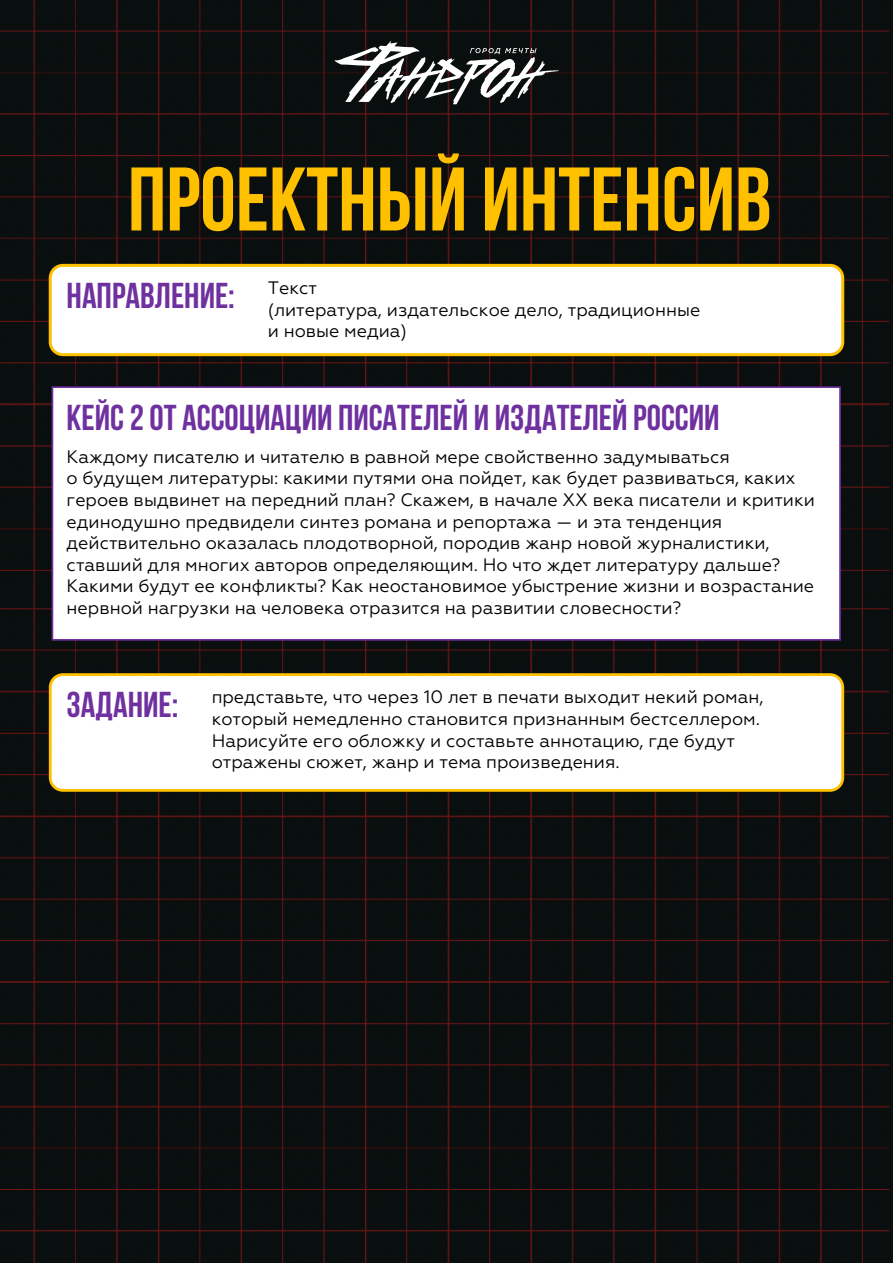
<style>
.page{position:relative;width:893px;height:1263px;background:#fff}
.page>*{position:absolute;margin:0;border:0;box-sizing:border-box;transform-origin:0 0}
.t1{font:700 90px "Bebas Neue";color:#ffc000}
.t2{font:700 36px "Bebas Neue";color:#6f30a0}
.t3{font:18px/21.6px "Geometria";color:#020203}
.s1{font-family:"Bebas Neue";font-weight:700;font-size:36px;color:#6f30a0}
</style>
<div class="page">
<img style="left:0;top:0;width:893px;height:1263px">
<svg style="left:334px;top:40px;width:224px;height:64px"></svg>
<div style="left:52px;top:386px;width:789px;height:255px;background:#fff;border:2px solid #6f30a0"></div>
<div style="left:50px;top:265px;width:793px;height:90px;background:#fff;border-radius:13px"></div>
<div style="left:49px;top:264px;width:795px;height:92px;border:3px solid #ffc000;border-radius:13px"></div>
<div style="left:50px;top:675px;width:793px;height:115px;background:#fff;border-radius:13px"></div>
<div style="left:49px;top:673px;width:795px;height:119px;border:3px solid #ffc000;border-radius:13px"></div>
<h1 class="t1" style="left:128px;top:150px;width:645px">ПРОЕКТНЫЙ ИНТЕНСИВ</h1>
<h2 class="t2" style="left:67px;top:276px;width:170px">НАПРАВЛЕНИЕ:</h2>
<p class="t3" style="left:268px;top:277px;width:434px">Текст<br>(литература, издательское дело, традиционные и новые медиа)</p>
<h2 class="t2" style="left:67px;top:398px;width:654px">КЕЙС 2 ОТ Ассоциации писателей и издателей России</h2>
<p class="t3" style="left:67px;top:446px;width:750px">Каждому писателю и читателю в равной мере свойственно задумываться<br>о будущем литературы: какими путями она пойдет, как будет развиваться, каких героев выдвинет на передний план? Скажем, в начале XX века писатели и критики единодушно предвидели синтез романа и репортажа — и эта тенденция действительно оказалась плодотворной, породив жанр новой журналистики, ставший для многих авторов определяющим. Но что ждет литературу дальше?<br>Какими будут ее конфликты? Как неостановимое убыстрение жизни и возрастание нервной нагрузки на человека отразится на развитии словесности?</p>
<p class="t3" style="left:212px;top:686px;width:554px;text-indent:-145px"><span class="s1">Задание:</span> представьте, что через 10 лет в печати выходит некий роман, который немедленно становится признанным бестселлером.<br>Нарисуйте его обложку и составьте аннотацию, где будут отражены сюжет, жанр и тема произведения.</p>
</div>
